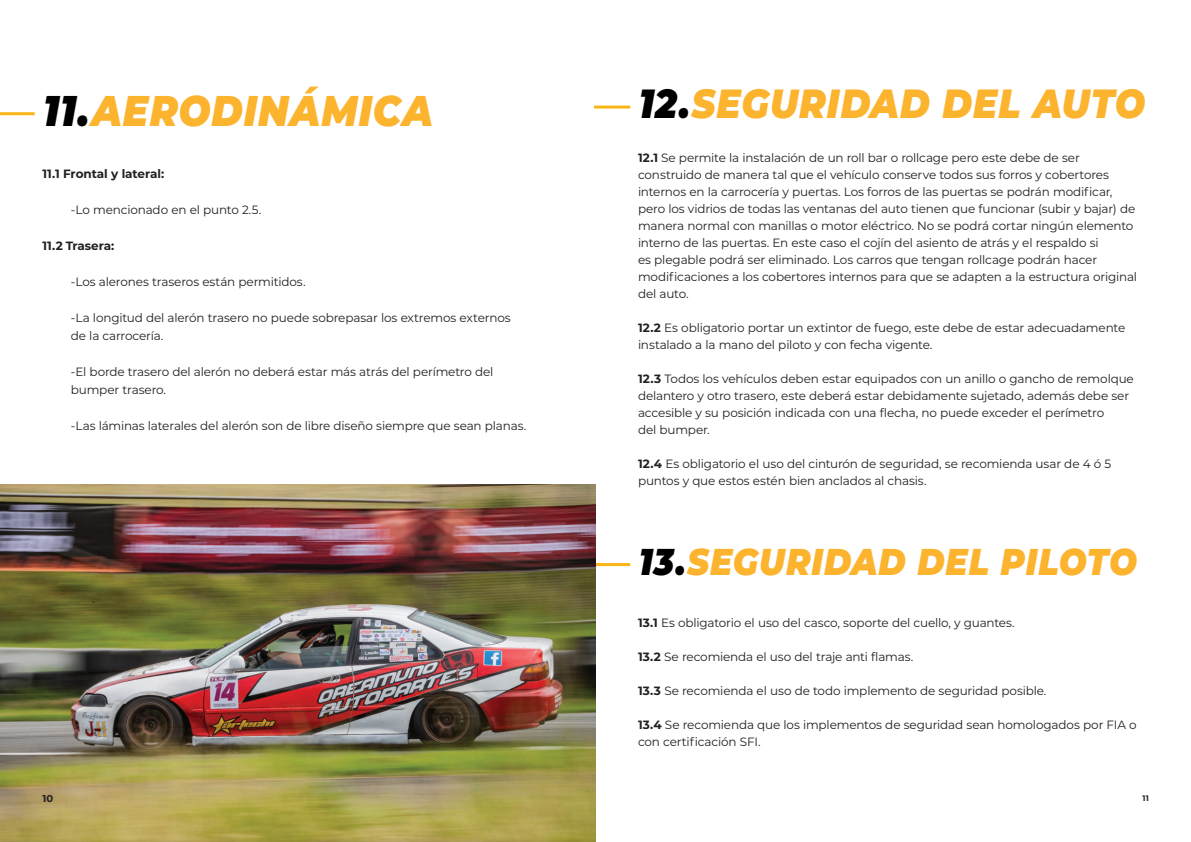
<style>
.page{position:relative;width:1191px;height:842px;background:#fff}
.page>*{position:absolute;margin:0;border:0;box-sizing:border-box;transform-origin:0 0}
.t1{font:italic 900 42.9px "Montserrat";letter-spacing:.025em;color:#fcb32e;scale:.88 1}
.t2{font:italic 900 40.7px "Montserrat";letter-spacing:.025em;color:#fcb32e;scale:.88 1}
.t3{font:italic 900 37.3px "Montserrat";letter-spacing:.025em;color:#fcb32e;scale:.88 1}
.t4{font:12px/17px "Montserrat";letter-spacing:-.015em;color:#231f20}
.t5{font:700 12px "Montserrat";letter-spacing:-.01em;color:#231f20}
.t6{font:700 10px "Montserrat";color:#231f20}
.t7{font:700 8px "Montserrat";color:#231f20}
.s1{color:#000001}
.s2{font-weight:700}
</style>
<div class="page">
<hr style="left:594px;top:106px;width:36px;height:3px;background:#f8b516">
<hr style="left:594px;top:563px;width:36px;height:3px;background:#f8b516">
<hr style="left:0;top:112px;width:35px;height:3px;background:#f8b516">
<img style="left:0;top:485px;width:595px;height:357px">
<h1 class="t1" style="left:44px;top:78px;width:444px"><span class="s1">11.</span>AERODINÁMICA</h1>
<p class="t5" style="left:43px;top:165px;width:123px">11.1 Frontal y lateral:</p>
<p class="t4" style="left:71px;top:201px;width:192px">-Lo mencionado en el punto 2.5.</p>
<p class="t5" style="left:43px;top:237px;width:73px">11.2 Trasera:</p>
<p class="t4" style="left:71px;top:273px;width:236px">-Los alerones traseros están permitidos.</p>
<p class="t4" style="left:71px;top:308px;width:441px;line-height:18px">-La longitud del alerón trasero no puede sobrepasar los extremos externos de la carrocería.</p>
<p class="t4" style="left:71px;top:362px;width:424px;line-height:18px">-El borde trasero del alerón no deberá estar más atrás del perímetro del bumper trasero.</p>
<p class="t4" style="left:71px;top:417px;width:457px">-Las láminas laterales del alerón son de libre diseño siempre que sean planas.</p>
<h2 class="t2" style="left:639px;top:73px;width:577px"><span class="s1">12.</span>SEGURIDAD DEL AUTO</h2>
<p class="t4" style="left:638px;top:148px;width:500px"><span class="s2">12.1</span> Se permite la instalación de un roll bar o rollcage pero este debe de ser construido de manera tal que el vehículo conserve todos sus forros y cobertores internos en la carrocería y puertas. Los forros de las puertas se podrán modificar, pero los vidrios de todas las ventanas del auto tienen que funcionar (subir y bajar) de manera normal con manillas o motor eléctrico. No se podrá cortar ningún elemento interno de las puertas. En este caso el cojín del asiento de atrás y el respaldo si<br>es plegable podrá ser eliminado. Los carros que tengan rollcage podrán hacer modificaciones a los cobertores internos para que se adapten a la estructura original del auto.</p>
<p class="t4" style="left:638px;top:318px;width:489px"><span class="s2">12.2</span> Es obligatorio portar un extintor de fuego, este debe de estar adecuadamente instalado a la mano del piloto y con fecha vigente.</p>
<p class="t4" style="left:638px;top:369px;width:497px"><span class="s2">12.3</span> Todos los vehículos deben estar equipados con un anillo o gancho de remolque delantero y otro trasero, este deberá estar debidamente sujetado, además debe ser accesible y su posición indicada con una flecha, no puede exceder el perímetro<br>del bumper.</p>
<p class="t4" style="left:638px;top:454px;width:475px"><span class="s2">12.4</span> Es obligatorio el uso del cinturón de seguridad, se recomienda usar de 4 ó 5 puntos y que estos estén bien anclados al chasis.</p>
<h3 class="t3" style="left:639px;top:534px;width:567px"><span class="s1">13.</span>SEGURIDAD DEL PILOTO</h3>
<p class="t4" style="left:638px;top:614px;width:378px"><span class="s2">13.1</span> Es obligatorio el uso del casco, soporte del cuello, y guantes.</p>
<p class="t4" style="left:638px;top:648px;width:277px"><span class="s2">13.2</span> Se recomienda el uso del traje anti flamas.</p>
<p class="t4" style="left:638px;top:682px;width:410px"><span class="s2">13.3</span> Se recomienda el uso de todo implemento de seguridad posible.</p>
<p class="t4" style="left:638px;top:716px;width:500px"><span class="s2">13.4</span> Se recomienda que los implementos de seguridad sean homologados por FIA o con certificación SFI.</p>
<p class="t6" style="left:42px;top:792px;width:12px">10</p>
<p class="t7" style="left:1142px;top:792px;width:8px">11</p>
</div>
